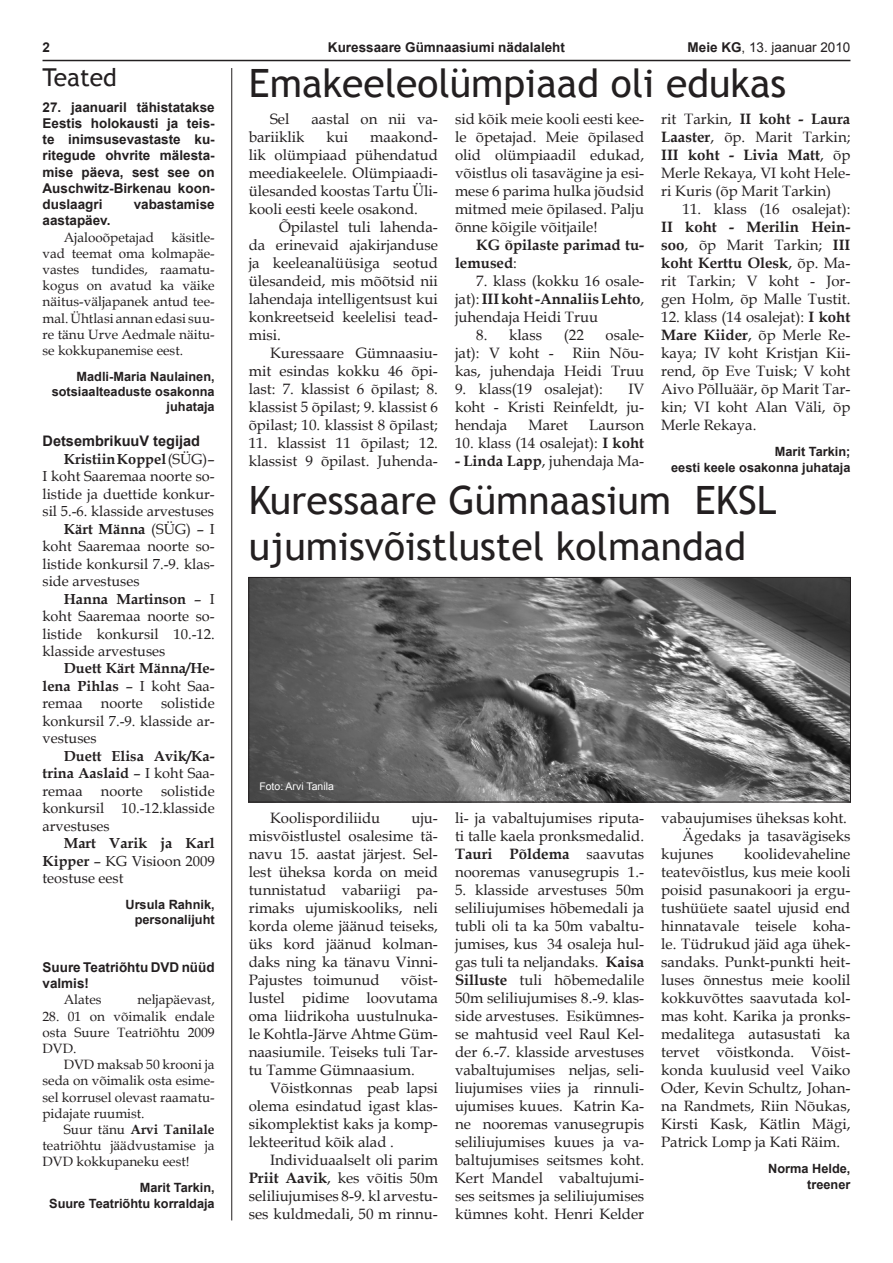
<style>
.page{position:relative;width:893px;height:1263px;background:#fff}
.page>*{position:absolute;margin:0;border:0;box-sizing:border-box;transform-origin:0 0}
.Pealkiri{font:39px/46.8px "Trebuchet MS";color:#231f20}
.Veeru_Pealkiri{font:24.6px "Trebuchet MS";color:#231f20}
.Tekst{font:15px/18px "Book Antiqua";color:#231f20;text-align:justify}
.Tekst-2{font:700 15px/18px "Book Antiqua";color:#231f20}
.Veeru_Tekst{font:14.55px/17.4px "Book Antiqua";color:#231f20;text-align:justify}
.Veeru_Tekst-2{font:700 14.55px/17.4px "Book Antiqua";color:#231f20;text-align:justify}
.Veeru_Liid{font:700 14.55px "Arial";color:#231f20}
.Veeru_Tekst-3{font:13.5px/16.2px "Book Antiqua";color:#231f20;text-align:justify}
.Veeru_Liid-2{font:700 13.5px/16.2px "Arial";color:#231f20;text-align:justify}
.t1{font:13.5px "Arial";color:#231f20}
.Autor{font:700 12.75px/15.3px "Arial";color:#231f20;text-align:right}
.Pildi_allkiri{font:10.5px "Arial";color:#fff}
.s1{font-weight:700}
.s2{font-weight:400}
</style>
<div class="page">
<hr style="left:43px;top:60px;width:807px;height:1px;background:#231f20">
<img style="left:250px;top:579px;width:599px;height:221px">
<div style="left:248px;top:577px;width:603px;height:225px;border:1px solid #231f20"></div>
<hr style="left:231px;top:68px;width:1px;height:1152px;background:#231f20">
<p class="Veeru_Liid-2" style="left:43px;top:40px;width:9px">2</p>
<p class="Veeru_Liid-2" style="left:328px;top:40px;width:239px">Kuressaare Gümnaasiumi nädalaleht</p>
<p class="t1" style="left:688px;top:39px;width:164px"><span class="s1">Meie KG</span>, 13. jaanuar 2010</p>
<p class="Pealkiri" style="left:249px;top:60px;width:539px">Emakeeleolümpiaad oli edukas</p>
<p class="Tekst" style="left:270px;top:110px;width:21px">Sel</p>
<p class="Tekst" style="left:311px;top:110px;width:128px">aastal on nii va-</p>
<p class="Tekst" style="left:249px;top:128px;width:57px">bariiklik</p>
<p class="Tekst" style="left:327px;top:128px;width:23px">kui</p>
<p class="Veeru_Pealkiri" style="left:43px;top:63px;width:76px">Teated</p>
<p class="Veeru_Liid-2" style="left:43px;top:99px;width:174px">27. jaanuaril tähistatakse Eestis holokausti ja teis&shy;te inimsusevastaste ku&shy;ritegude ohvrite mälesta&shy;mise päeva, sest see on Auschwitz-Birkenau koon&shy;duslaagri</p>
<p class="Tekst" style="left:455px;top:110px;width:191px">sid kõik meie kooli eesti kee&shy;le õpetajad. Meie õpilased olid olümpiaadil edukad, võistlus oli tasavägine ja esi&shy;mese 6 parima hulka jõudsid mitmed meie õpilased. Palju õnne kõigile võitjaile!</p>
<p class="Tekst-2" style="left:455px;top:236px;width:191px;text-indent:21px">KG õpilaste parimad tu&shy;lemused<span class="s2">:</span></p>
<p class="Tekst" style="left:455px;top:272px;width:191px;text-indent:21px">7. klass (kokku 16 osale&shy;jat): <span class="s1">III koht -Annaliis Lehto</span>, juhendaja Heidi Truu</p>
<p class="Tekst" style="left:476px;top:326px;width:67px">8. klass</p>
<p class="Tekst" style="left:564px;top:326px;width:21px">(22</p>
<p class="Tekst" style="left:606px;top:326px;width:40px">osale-</p>
<p class="Tekst" style="left:455px;top:344px;width:100px">jat): V koht -</p>
<p class="Tekst" style="left:661px;top:110px;width:191px">rit Tarkin, <span class="s1">II koht - Laura Laaster</span>, õp. Marit Tarkin; <span class="s1">III koht - Livia Matt</span>, õp Merle Rekaya, VI koht Hele&shy;ri Kuris (õp Marit Tarkin)</p>
<p class="Tekst" style="left:661px;top:200px;width:191px;text-indent:21px">11. klass (16 osalejat):<br><span class="s1">II koht - Merilin Hein&shy;soo</span>, õp Marit Tarkin; <span class="s1">III koht Kerttu Olesk</span>, õp. Ma&shy;rit Tarkin; V koht - Jor&shy;gen Holm, õp Malle Tustit.</p>
<p class="Tekst" style="left:661px;top:308px;width:191px">12. klass (14 osalejat): <span class="s1">I koht Mare Kiider</span>, õp Merle Re&shy;kaya; IV koht Kristjan Kii&shy;rend, õp Eve Tuisk; V koht Aivo Põlluäär, õp Marit Tar&shy;kin; VI koht Alan Väli, õp Merle Rekaya.</p>
<p class="Autor" style="left:671px;top:445px;width:181px">Marit Tarkin;<br>eesti keele osakonna juhataja</p>
<p class="Pealkiri" style="left:249px;top:477px;width:529px">Kuressaare Gümnaasium EKSL ujumisvõistlustel kolmandad</p>
<p class="Tekst" style="left:249px;top:128px;width:191px;text-indent:122px">maakond&shy;lik olümpiaad pühendatud meediakeelele. Olümpiaadi&shy;ülesanded koostas Tartu Üli&shy;kooli eesti keele osakond.</p>
<p class="Tekst" style="left:249px;top:218px;width:191px;text-indent:30px">Õpilastel tuli lahenda&shy;da erinevaid ajakirjanduse ja keeleanalüüsiga seotud ülesandeid, mis mõõtsid nii lahendaja intelligentsust kui konkreetseid keelelisi tead&shy;misi.</p>
<p class="Tekst" style="left:249px;top:344px;width:191px;text-indent:21px">Kuressaare Gümnaasiu&shy;mit esindas kokku 46 õpi&shy;last: 7. klassist 6 õpilast; 8. klassist 5 õpilast; 9. klassist 6 õpilast; 10. klassist 8 õpilast;</p>
<p class="Tekst" style="left:249px;top:434px;width:191px">11. klassist 11 õpilast; 12. klassist 9 õpilast. Juhenda-</p>
<p class="Veeru_Liid-2" style="left:134px;top:197px;width:83px">vabastamise</p>
<p class="Veeru_Liid-2" style="left:43px;top:213px;width:70px">aastapäev.</p>
<p class="Veeru_Tekst-3" style="left:64px;top:228px;width:92px">Ajalooõpetajad</p>
<p class="Veeru_Tekst-3" style="left:43px;top:228px;width:174px;text-indent:129px">käsitle&shy;vad teemat oma kolmapäe&shy;vastes tundides, raamatu&shy;kogus on avatud ka väike näitus-väljapanek antud tee&shy;mal. Ühtlasi annan edasi suu&shy;re tänu Urve Aedmale näitu&shy;se kokkupanemise eest.</p>
<p class="Autor" style="left:52px;top:369px;width:164px">Madli-Maria Naulainen, sotsiaalteaduste osakonna juhataja</p>
<p class="Tekst" style="left:455px;top:344px;width:191px;text-align:right">Riin Nõu-<br>kas, juhendaja Heidi Truu</p>
<p class="Tekst" style="left:455px;top:380px;width:149px">9. klass(19 osalejat):</p>
<p class="Tekst" style="left:455px;top:380px;width:191px;text-indent:173px">IV koht - Kristi Reinfeldt, ju&shy;hendaja</p>
<p class="Tekst" style="left:528px;top:416px;width:41px">Maret</p>
<p class="Tekst" style="left:589px;top:416px;width:56px">Laurson</p>
<p class="Tekst" style="left:455px;top:434px;width:191px">10. klass (14 osalejat): <span class="s1">I koht</span></p>
<p class="Tekst" style="left:455px;top:452px;width:191px"><span class="s1">- Linda Lapp</span>, juhendaja Ma-</p>
<p class="Veeru_Liid" style="left:43px;top:432px;width:159px">DetsembrikuuV tegijad</p>
<p class="Veeru_Tekst" style="left:43px;top:450px;width:174px;text-indent:21px"><span class="s1">Kristiin Koppel</span> (SÜG)– I koht Saaremaa noorte so&shy;listide ja duettide konkur&shy;sil 5.-6. klasside arvestuses</p>
<p class="Veeru_Tekst" style="left:43px;top:520px;width:174px;text-indent:21px"><span class="s1">Kärt Männa</span> (SÜG) – I koht Saaremaa noorte so&shy;listide konkursil 7.-9. klas&shy;side arvestuses</p>
<p class="Veeru_Tekst" style="left:43px;top:590px;width:174px;text-indent:21px"><span class="s1">Hanna Martinson</span> – I koht Saaremaa noorte so&shy;listide konkursil 10.-12. klasside arvestuses</p>
<p class="Veeru_Tekst-2" style="left:43px;top:660px;width:174px;text-indent:21px">Duett Kärt Männa/He&shy;lena Pihlas <span class="s2">– I koht Saa&shy;remaa</span></p>
<p class="Veeru_Tekst" style="left:43px;top:694px;width:174px;text-indent:119px">solistide konkursil 7.-9. klasside ar&shy;vestuses</p>
<p class="Veeru_Tekst-2" style="left:43px;top:747px;width:174px;text-indent:21px">Duett Elisa Avik/Ka&shy;trina Aaslaid <span class="s2">– I koht Saa&shy;remaa</span></p>
<p class="Veeru_Tekst" style="left:101px;top:694px;width:43px">noorte</p>
<p class="Pildi_allkiri" style="left:259px;top:779px;width:76px">Foto: Arvi Tanila</p>
<p class="Veeru_Tekst" style="left:43px;top:782px;width:174px;text-indent:119px">solistide konkursil 10.-12.klasside arvestuses</p>
<p class="Veeru_Tekst" style="left:43px;top:834px;width:174px;text-indent:21px"><span class="s1">Mart Varik ja Karl Kipper</span> – KG Visioon 2009 teostuse eest</p>
<p class="Autor" style="left:125px;top:897px;width:91px">Ursula Rahnik, personalijuht</p>
<p class="Veeru_Liid-2" style="left:43px;top:959px;width:174px">Suure Teatriõhtu DVD nüüd valmis!</p>
<p class="Veeru_Tekst-3" style="left:64px;top:991px;width:39px">Alates</p>
<p class="Veeru_Tekst-3" style="left:137px;top:991px;width:79px">neljapäevast,</p>
<p class="Veeru_Tekst-3" style="left:43px;top:1007px;width:174px">28. 01 on võimalik endale osta Suure Teatriõhtu 2009<br>DVD.</p>
<p class="Veeru_Tekst-3" style="left:43px;top:1056px;width:174px;text-indent:21px">DVD maksab 50 krooni ja seda on võimalik osta esime&shy;sel korrusel olevast raamatu&shy;pidajate ruumist.</p>
<p class="Veeru_Tekst-3" style="left:43px;top:1121px;width:174px;text-indent:21px">Suur tänu <span class="s1">Arvi Tanilale </span>teatriõhtu jäädvustamise ja DVD kokkupaneku eest!</p>
<p class="Autor" style="left:49px;top:1180px;width:167px">Marit Tarkin,<br>Suure Teatriõhtu korraldaja</p>
<p class="Veeru_Tekst" style="left:101px;top:782px;width:43px">noorte</p>
<p class="Tekst" style="left:270px;top:809px;width:112px">Koolispordiliidu</p>
<p class="Tekst" style="left:455px;top:809px;width:191px">li- ja vabaltujumises riputa&shy;ti talle kaela pronksmedalid.<br><span class="s1">Tauri Põldema</span> saavutas nooremas vanusegrupis 1.-</p>
<p class="Tekst" style="left:455px;top:881px;width:191px">5. klasside arvestuses 50m seliliujumises hõbemedali ja tubli oli ta ka 50m vabaltu&shy;jumises, kus 34 osaleja hul&shy;gas tuli ta neljandaks. <span class="s1">Kaisa Silluste</span> tuli hõbemedalile 50m seliliujumises 8.-9. klas&shy;side arvestuses. Esikümnes&shy;se mahtusid veel Raul Kel&shy;der 6.-7. klasside arvestuses vabaltujumises neljas, seli&shy;liujumises viies ja rinnuli&shy;ujumises kuues. Katrin Ka&shy;ne nooremas vanusegrupis seliliujumises kuues ja va&shy;baltujumises seitsmes koht.<br>Kert Mandel vabaltujumi&shy;ses seitsmes ja seliliujumises kümnes koht. Henri Kelder</p>
<p class="Tekst" style="left:661px;top:809px;width:187px">vabaujumises üheksas koht.</p>
<p class="Tekst" style="left:661px;top:827px;width:191px;text-indent:21px">Ägedaks ja tasavägiseks kujunes</p>
<p class="Tekst" style="left:249px;top:809px;width:191px;text-indent:163px">uju&shy;misvõistlustel osalesime tä&shy;navu 15. aastat järjest. Sel&shy;lest üheksa korda on meid tunnistatud vabariigi pa&shy;rimaks ujumiskooliks, neli korda oleme jäänud teiseks, üks kord jäänud kolman&shy;daks ning ka tänavu Vinni-Pajustes toimunud</p>
<p class="Tekst" style="left:661px;top:845px;width:191px;text-indent:83px">koolidevaheline teatevõistlus, kus meie kooli poisid pasunakoori ja ergu&shy;tushüüete saatel ujusid end hinnatavale teisele koha&shy;le. Tüdrukud jäid aga ühek&shy;sandaks. Punkt-punkti heit&shy;luses õnnestus meie koolil kokkuvõttes saavutada kol&shy;mas koht. Karika ja pronks&shy;medalitega autasustati ka tervet võistkonda. Võist&shy;konda kuulusid veel Vaiko Oder, Kevin Schultz, Johan&shy;na Randmets, Riin Nõukas, Kirsti Kask, Kätlin Mägi, Patrick Lomp ja Kati Räim.</p>
<p class="Autor" style="left:768px;top:1161px;width:84px">Norma Helde, treener</p>
<p class="Tekst" style="left:249px;top:971px;width:191px;text-indent:152px">võist&shy;lustel pidime loovutama oma liidrikoha uustulnuka&shy;le Kohtla-Järve Ahtme Güm&shy;naasiumile. Teiseks tuli Tar&shy;tu Tamme Gümnaasium.</p>
<p class="Tekst" style="left:249px;top:1079px;width:191px;text-indent:21px">Võistkonnas peab lapsi olema esindatud igast klas&shy;sikomplektist kaks ja komp&shy;lekteeritud kõik alad .</p>
<p class="Tekst" style="left:249px;top:1151px;width:191px;text-indent:21px">Individuaalselt oli parim <span class="s1">Priit Aavik</span>, kes võitis 50m seliliujumises 8-9. kl arvestu&shy;ses kuldmedali, 50 m rinnu-</p>
</div>
